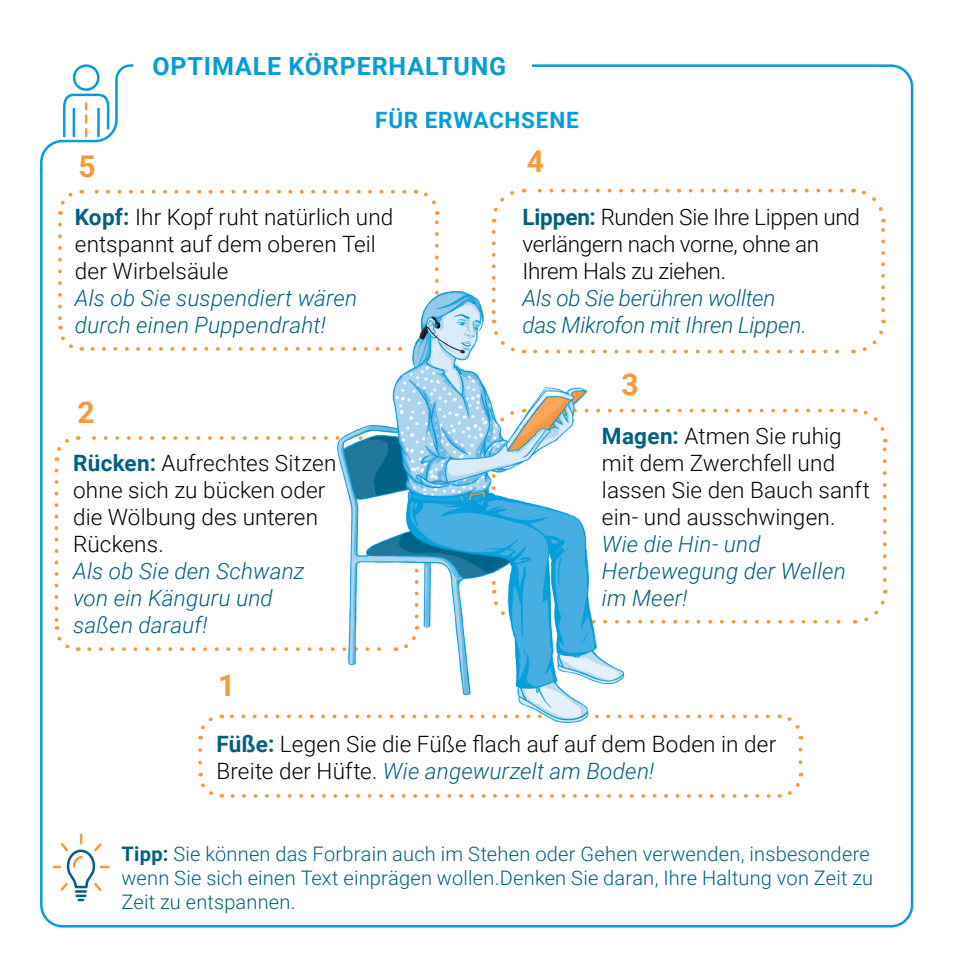
<style>
.page{position:relative;width:954px;height:978px;background:#fff}
.page>*{position:absolute;margin:0;border:0;box-sizing:border-box;transform-origin:0 0}
.t1{font:700 30px "Roboto";color:#f8993d}
.t2{font:700 25px "Roboto";letter-spacing:.035em;color:#059cdb}
.t3{font:300 22.5px/27px "Roboto";letter-spacing:.005em;color:#030407}
.t4{font:italic 300 22.5px/27px "Roboto";letter-spacing:.005em;color:#006084}
.t5{font:300 22.5px/27px "Roboto";letter-spacing:-.015em;color:#030407}
.t6{font:700 22.5px "Roboto";letter-spacing:.035em;color:#059cdb}
.t7{font:300 20px/24px "Roboto";letter-spacing:.01em;color:#006084}
.s1{font-weight:700;color:#006084}
.s2{font-style:italic;color:#006084}
.s3{font-weight:700}
</style>
<div class="page">
<svg style="left:40px;top:64px;width:94px;height:110px"></svg>
<svg style="left:198px;top:750px;width:24px;height:48px"></svg>
<svg style="left:232px;top:773px;width:572px;height:25px"></svg>
<svg style="left:778px;top:714px;width:24px;height:48px"></svg>
<svg style="left:198px;top:714px;width:569px;height:25px"></svg>
<svg style="left:89px;top:647px;width:234px;height:4px"></svg>
<svg style="left:54px;top:439px;width:15px;height:22px"></svg>
<svg style="left:54px;top:470px;width:25px;height:181px"></svg>
<svg style="left:78px;top:436px;width:248px;height:4px"></svg>
<svg style="left:491px;top:191px;width:23px;height:32px"></svg>
<svg style="left:491px;top:232px;width:5px;height:48px"></svg>
<svg style="left:637px;top:350px;width:216px;height:3px"></svg>
<svg style="left:862px;top:320px;width:24px;height:31px"></svg>
<svg style="left:852px;top:188px;width:33px;height:122px"></svg>
<svg style="left:523px;top:189px;width:318px;height:4px"></svg>
<svg style="left:58px;top:224px;width:24px;height:127px"></svg>
<svg style="left:92px;top:347px;width:231px;height:4px"></svg>
<svg style="left:415px;top:189px;width:24px;height:94px"></svg>
<svg style="left:58px;top:189px;width:346px;height:26px"></svg>
<svg style="left:638px;top:620px;width:203px;height:4px"></svg>
<svg style="left:864px;top:590px;width:24px;height:32px"></svg>
<svg style="left:854px;top:408px;width:33px;height:172px"></svg>
<svg style="left:635px;top:409px;width:208px;height:3px"></svg>
<img style="left:326px;top:287px;width:309px;height:444px">
<svg style="left:52px;top:833px;width:58px;height:69px"></svg>
<p class="t2" style="left:152px;top:48px;width:355px">OPTIMALE KÖRPERHALTUNG</p>
<p class="t6" style="left:375px;top:104px;width:205px">FÜR ERWACHSENE</p>
<p class="t1" style="left:78px;top:146px;width:19px">5</p>
<p class="t3" style="left:75px;top:203px;width:320px"><span class="s1">Kopf:</span> Ihr Kopf ruht natürlich und entspannt auf dem oberen Teil der Wirbelsäule</p>
<p class="t4" style="left:75px;top:284px;width:284px">Als ob Sie suspendiert wären</p>
<p class="t4" style="left:75px;top:311px;width:252px">durch einen Puppendraht!</p>
<p class="t1" style="left:78px;top:391px;width:19px">2</p>
<p class="t3" style="left:73px;top:449px;width:264px"><span class="s1">Rücken:</span> Aufrechtes Sitzen</p>
<p class="t3" style="left:73px;top:476px;width:254px">ohne sich zu bücken oder die Wölbung des unteren<br>Rückens.</p>
<p class="t4" style="left:73px;top:557px;width:233px">Als ob Sie den Schwanz von ein Känguru und saßen darauf!</p>
<p class="t1" style="left:526px;top:140px;width:19px">4</p>
<p class="t5" style="left:522px;top:202px;width:339px"><span class="s1">Lippen:</span> Runden Sie Ihre Lippen und verlängern nach vorne, ohne an<br>Ihrem Hals zu ziehen.</p>
<p class="t4" style="left:522px;top:283px;width:254px">Als ob Sie berühren wollten</p>
<p class="t4" style="left:522px;top:310px;width:285px">das Mikrofon mit Ihren Lippen.</p>
<p class="t1" style="left:621px;top:363px;width:19px">3</p>
<p class="t3" style="left:601px;top:422px;width:269px"><span class="s1">Magen:</span> Atmen Sie ruhig mit dem Zwerchfell und lassen Sie den Bauch sanft ein- und ausschwingen.</p>
<p class="t4" style="left:601px;top:530px;width:245px">Wie die Hin- und<br>Herbewegung der Wellen im Meer!</p>
<p class="t1" style="left:218px;top:665px;width:19px">1</p>
<p class="t3" style="left:216px;top:729px;width:561px"><span class="s1">Füße:</span> Legen Sie die Füße flach auf auf dem Boden in der<br>Breite der Hüfte. <span class="s2">Wie angewurzelt am Boden!</span></p>
<p class="t7" style="left:121px;top:841px;width:753px"><span class="s3">Tipp:</span> Sie können das Forbrain auch im Stehen oder Gehen verwenden, insbesondere wenn Sie sich einen Text einprägen wollen.Denken Sie daran, Ihre Haltung von Zeit zu<br>Zeit zu entspannen.</p>
</div>
